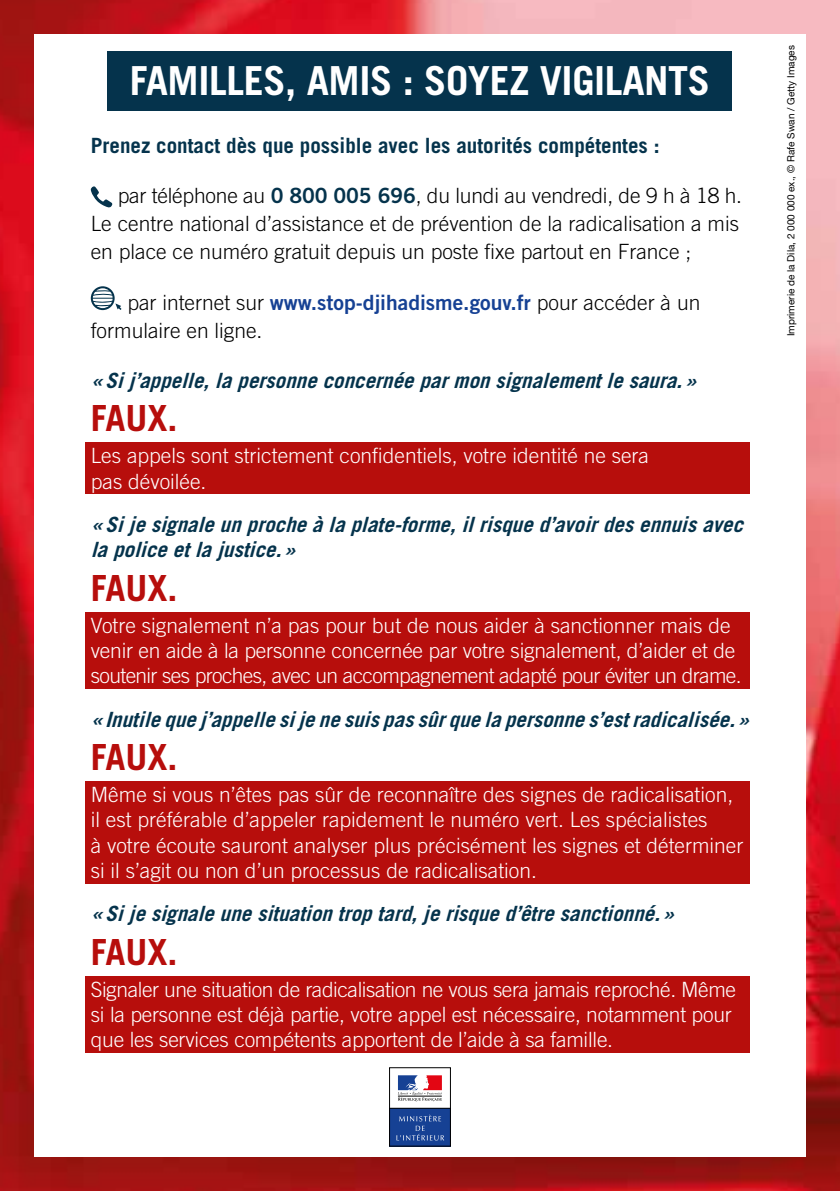
<style>
.page{position:relative;width:840px;height:1191px;background:#fff}
.page>*{position:absolute;margin:0;border:0;box-sizing:border-box;transform-origin:0 0}
.t1{font:700 40px "Trade Gothic LT Std";letter-spacing:-.01em;color:#fff}
.t2{font:700 36px "Trade Gothic LT Std";color:#b70e0c}
.t3{font:300 21px/25.2px "Trade Gothic LT Std";color:#fff}
.t4{font:italic 700 21px/25.2px "Trade Gothic LT Std";color:#05334c}
.t5{font:300 21px/28px "Trade Gothic LT Std";color:#000}
.t6{font:700 21px "Trade Gothic LT Std";color:#05334c}
.t7{font:10px "Helvetica Neue";color:#000}
.s1{font-family:"Trade Gothic LT Std Bd 2";font-weight:400;color:#05334c}
.s2{font-family:"Trade Gothic LT Std Bd 2";font-weight:400;color:#164194}
</style>
<div class="page">
<img style="left:0;top:0;width:839px;height:1191px">
<div style="left:34px;top:34px;width:771px;height:1123px;background:#fff"></div>
<div style="left:108px;top:51px;width:623px;height:60px;background:#05334c"></div>
<svg style="left:91px;top:186px;width:21px;height:21px"></svg>
<svg style="left:91px;top:286px;width:30px;height:24px"></svg>
<div style="left:85px;top:442px;width:663px;height:52px;background:#b70e0c"></div>
<div style="left:85px;top:781px;width:663px;height:102px;background:#b70e0c"></div>
<div style="left:85px;top:975px;width:663px;height:77px;background:#b70e0c"></div>
<div style="left:85px;top:612px;width:663px;height:77px;background:#b70e0c"></div>
<div style="left:389px;top:1067px;width:62px;height:41px;background:#fff;border:1px solid #fff"></div>
<svg style="left:398px;top:1075px;width:44px;height:26px"></svg>
<div style="left:389px;top:1108px;width:61px;height:38px;background:#164194"></div>
<div style="left:389px;top:1067px;width:61px;height:79px;border:1px solid #000"></div>
<hr style="left:389px;top:1108px;width:61px;height:1px;background:#000">
<svg style="left:396px;top:1114px;width:48px;height:26px"></svg>
<h1 class="t1" style="left:130px;top:56px;width:581px">FAMILLES, AMIS : SOYEZ VIGILANTS</h1>
<p class="t6" style="left:91px;top:132px;width:570px">Prenez contact dès que possible avec les autorités compétentes :</p>
<p class="t5" style="left:91px;top:182px;width:652px;text-indent:27px">par téléphone au <span class="s1">0 800 005 696</span>, du lundi au vendredi, de 9 h à 18 h.<br>Le centre national d’assistance et de prévention de la radicalisation a mis en place ce numéro gratuit depuis un poste fixe partout en France ;</p>
<p class="t5" style="left:91px;top:288px;width:610px;text-indent:37px">par internet sur <span class="s2">www.stop-djihadisme.gouv.fr</span> pour accéder à un formulaire en ligne.</p>
<p class="t4" style="left:91px;top:368px;width:613px">«Sij’appelle,lapersonneconcernéeparmonsignalementlesaura.»</p>
<h2 class="t2" style="left:91px;top:396px;width:88px">FAUX.</h2>
<p class="t3" style="left:91px;top:443px;width:559px">Les appels sont strictement confidentiels, votre identité ne sera pas dévoilée.</p>
<p class="t4" style="left:91px;top:512px;width:660px">«Sijesignaleunprocheàlaplate-forme,ilrisqued’avoirdesennuisavec lapoliceetlajustice.»</p>
<h2 class="t2" style="left:91px;top:565px;width:88px">FAUX.</h2>
<p class="t3" style="left:91px;top:612px;width:652px">Votre signalement n’a pas pour but de nous aider à sanctionner mais de venir en aide à la personne concernée par votre signalement, d’aider et de soutenir ses proches, avec un accompagnement adapté pour éviter un drame.</p>
<p class="t4" style="left:91px;top:706px;width:666px">«Inutilequej’appellesijenesuispassûrquelapersonnes’estradicalisée.»</p>
<h2 class="t2" style="left:91px;top:735px;width:88px">FAUX.</h2>
<p class="t3" style="left:91px;top:782px;width:653px">Même si vous n’êtes pas sûr de reconnaître des signes de radicalisation, il est préférable d’appeler rapidement le numéro vert. Les spécialistes<br>à votre écoute sauront analyser plus précisément les signes et déterminer si il s’agit ou non d’un processus de radicalisation.</p>
<p class="t4" style="left:91px;top:901px;width:591px">«Sijesignaleunesituationtroptard,jerisqued’êtresanctionné.»</p>
<h2 class="t2" style="left:91px;top:929px;width:88px">FAUX.</h2>
<p class="t3" style="left:91px;top:976px;width:646px">Signaler une situation de radicalisation ne vous sera jamais reproché. Même si la personne est déjà partie, votre appel est nécessaire, notamment pour que les services compétents apportent de l’aide à sa famille.</p>
<p class="t7" style="left:784px;top:336px;width:292px;rotate:-90deg">Imprimerie de la Dila, 2 000 000 ex., © Rafe Swan / Getty Images</p>
</div>
